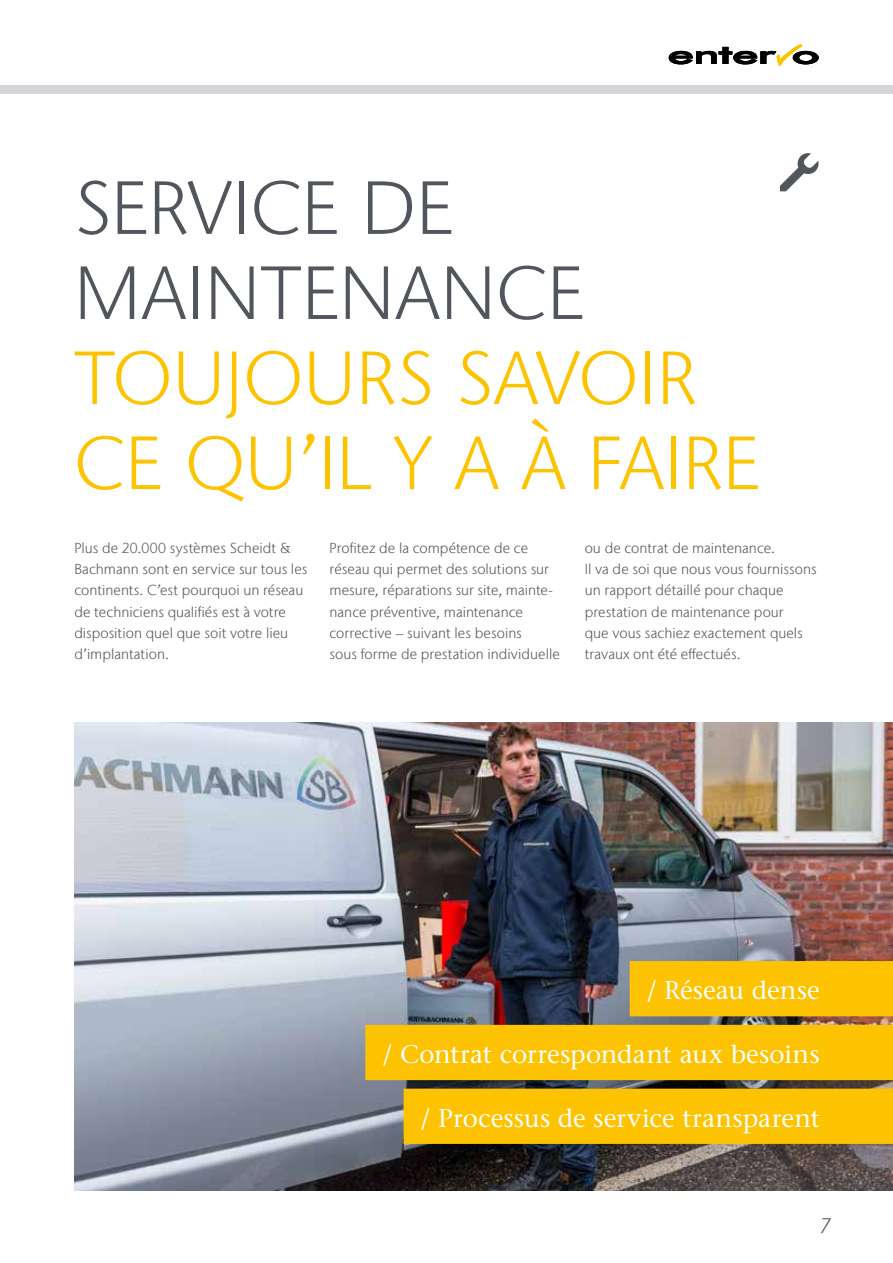
<style>
.page{position:relative;width:893px;height:1263px;background:#fff}
.page>*{position:absolute;margin:0;border:0;box-sizing:border-box;transform-origin:0 0}
.t1{font:300 75px/85.1px "Stone Sans IIITC Com";letter-spacing:.01em;color:#fdc300}
.t2{font:300 75px/85.1px "Stone Sans IIITC Com";letter-spacing:.01em;color:#51565d}
.t3{font:500 25.5px "Stone Serif Std";color:#fff}
.t4{font:300 21px "Stone Sans IIITC Com";color:#51565d}
.t5{font:300 14.4px/21.3px "Stone Sans IIITC Com";letter-spacing:.005em;color:#565655}
</style>
<div class="page">
<img style="left:74px;top:723px;width:819px;height:468px">
<div style="left:630px;top:961px;width:263px;height:55px;background:#fdc300"></div>
<div style="left:365px;top:1025px;width:528px;height:55px;background:#fdc300"></div>
<div style="left:404px;top:1089px;width:489px;height:55px;background:#fdc300"></div>
<svg style="left:780px;top:153px;width:39px;height:38px"></svg>
<div style="left:0;top:85px;width:893px;height:9px;background:#d3d5da"></div>
<svg style="left:669px;top:44px;width:150px;height:22px"></svg>
<h1 class="t2" style="left:74px;top:165px;width:512px">SERVICE DE<br>MAINTENANCE</h1>
<h1 class="t1" style="left:74px;top:335px;width:688px">TOUJOURS SAVOIR<br>CE QU’IL Y A À FAIRE</h1>
<p class="t5" style="left:74px;top:537px;width:235px">Plus de 20.000 systèmes Scheidt &amp; Bachmann sont en service sur tous les continents. C’est pourquoi un réseau de techniciens qualifiés est à votre disposition quel que soit votre lieu d’implantation.</p>
<p class="t5" style="left:330px;top:537px;width:232px">Profitez de la compétence de ce réseau qui permet des solutions sur mesure, réparations sur site, mainte&shy;nance préventive, maintenance corrective – suivant les besoins<br>sous forme de prestation individuelle</p>
<p class="t5" style="left:585px;top:537px;width:234px">ou de contrat de maintenance.<br>Il va de soi que nous vous fournissons un rapport détaillé pour chaque prestation de maintenance pour<br>que vous sachiez exactement quels travaux ont été effectués.</p>
<h2 class="t3" style="left:647px;top:975px;width:175px">/ Réseau dense</h2>
<h2 class="t3" style="left:382px;top:1039px;width:439px">/ Contrat correspondant aux besoins</h2>
<h2 class="t3" style="left:421px;top:1103px;width:401px">/ Processus de service transparent</h2>
<h3 class="t4" style="left:819px;top:1213px;width:16px">7</h3>
</div>
